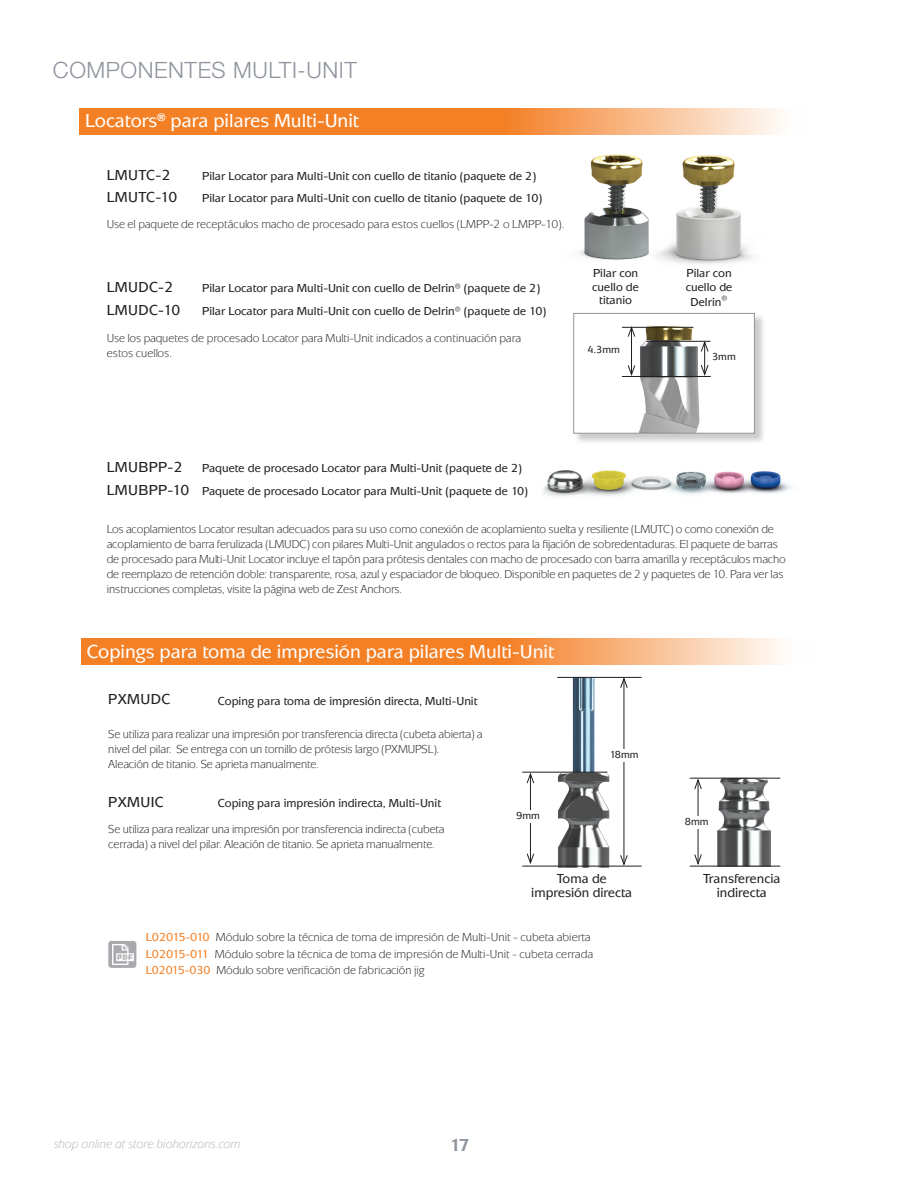
<style>
.page{position:relative;width:918px;height:1188px;background:#fff}
.page>*{position:absolute;margin:0;border:0;box-sizing:border-box;transform-origin:0 0}
.t1{font:300 22.5px "Helvetica Neue LT Pro";letter-spacing:.025em;color:#8f959d}
.t2{font:500 19.5px "Mixage ITC";color:#fff}
.t3{font:700 18px "Mixage ITC Std";color:#8f959d}
.Part_numbers_colored{font:500 15px/22.5px "Mixage ITC Std";letter-spacing:.025em;color:#231f20}
.t4{font:500 13.5px/13.5px "Mixage ITC";color:#231f20;text-align:center}
.t5{font:italic 12.6px "Mixage ITC Std";color:#aeafb3}
.t6{font:12px/15px "Mixage ITC Std";letter-spacing:-.01em;color:#231f20}
.t7{font:500 12px/13.5px "Mixage ITC";color:#231f20}
.t8{font:500 10.5px "Mixage ITC Std";color:#231f20}
.s1{font-family:"Mixage ITC Std";font-weight:700}
.s2{font-family:"Mixage ITC Std";font-weight:400}
.s3{font-weight:500;color:#f48026}
</style>
<div class="page">
<img style="left:717px;top:777px;width:54px;height:89px">
<img style="left:543px;top:676px;width:77px;height:192px">
<hr style="left:557px;top:677px;width:85px;height:1px;background:#231f20">
<hr style="left:522px;top:772px;width:85px;height:1px;background:#231f20">
<hr style="left:522px;top:866px;width:120px;height:1px;background:#231f20">
<hr style="left:624px;top:679px;width:1px;height:185px;background:#231f20">
<svg style="left:620px;top:676px;width:8px;height:13px"></svg>
<svg style="left:620px;top:854px;width:8px;height:13px"></svg>
<hr style="left:530px;top:774px;width:1px;height:89px;background:#231f20">
<svg style="left:526px;top:772px;width:9px;height:12px"></svg>
<svg style="left:526px;top:853px;width:9px;height:11px"></svg>
<div style="left:610px;top:750px;width:35px;height:12px;background:#fff"></div>
<div style="left:516px;top:810px;width:30px;height:12px;background:#fff"></div>
<hr style="left:690px;top:778px;width:90px;height:1px;background:#231f20">
<hr style="left:690px;top:866px;width:90px;height:1px;background:#231f20">
<hr style="left:698px;top:780px;width:1px;height:84px;background:#231f20">
<svg style="left:694px;top:778px;width:8px;height:12px"></svg>
<svg style="left:694px;top:854px;width:8px;height:12px"></svg>
<div style="left:685px;top:816px;width:26px;height:12px;background:#fff"></div>
<svg style="left:81px;top:639px;width:701px;height:26px;background:#f5974e"></svg>
<div style="left:108px;top:941px;width:28px;height:27px;background:#a8a9ad;border-radius:3px"></div>
<img style="left:113px;top:944px;width:20px;height:21px">
<img style="left:542px;top:470px;width:249px;height:27px">
<div style="left:574px;top:314px;width:192px;height:130px;background:#231f20;opacity:.23"></div>
<div style="left:573px;top:313px;width:182px;height:121px;background:#fff;border:1px solid #8f959d"></div>
<img style="left:671px;top:156px;width:82px;height:108px">
<img style="left:579px;top:154px;width:92px;height:108px">
<img style="left:629px;top:325px;width:76px;height:108px">
<hr style="left:622px;top:376px;width:89px;height:1px;background:#231f20">
<hr style="left:646px;top:341px;width:64px;height:1px;background:#231f20">
<hr style="left:622px;top:327px;width:71px;height:1px;background:#231f20">
<hr style="left:704px;top:342px;width:1px;height:32px;background:#231f20">
<svg style="left:700px;top:340px;width:9px;height:13px"></svg>
<svg style="left:700px;top:364px;width:9px;height:12px"></svg>
<hr style="left:631px;top:328px;width:1px;height:47px;background:#231f20">
<svg style="left:627px;top:325px;width:9px;height:13px"></svg>
<svg style="left:627px;top:365px;width:9px;height:11px"></svg>
<svg style="left:80px;top:108px;width:700px;height:26px;background:#f5974e"></svg>
<p class="t1" style="left:53px;top:56px;width:305px">COMPONENTES MULTI-UNIT</p>
<h2 class="t2" style="left:85px;top:110px;width:275px">Locators<span class="s1">®</span> para pilares Multi-Unit</h2>
<p class="Part_numbers_colored" style="left:107px;top:164px;width:65px">LMUTC-2</p>
<p class="Part_numbers_colored" style="left:107px;top:186px;width:72px">LMUTC-10</p>
<p class="t7" style="left:202px;top:169px;width:336px">Pilar Locator para Multi-Unit con cuello de titanio (paquete de 2)</p>
<p class="t7" style="left:202px;top:191px;width:342px">Pilar Locator para Multi-Unit con cuello de titanio (paquete de 10)</p>
<p class="t6" style="left:107px;top:217px;width:459px">Use el paquete de receptáculos macho de procesado para estos cuellos (LMPP-2 o LMPP-10).</p>
<p class="Part_numbers_colored" style="left:107px;top:276px;width:75px">LMUDC-2<br>LMUDC-10</p>
<p class="t7" style="left:202px;top:277px;width:346px;line-height:22.5px">Pilar Locator para Multi-Unit con cuello de Delrin<span class="s2">®</span> (paquete de 2)<br>Pilar Locator para Multi-Unit con cuello de Delrin<span class="s2">®</span> (paquete de 10)</p>
<p class="t6" style="left:107px;top:330px;width:416px">Use los paquetes de procesado Locator para Multi-Unit indicados a continuación para estos cuellos.</p>
<p class="t7" style="left:592px;top:266px;width:48px;text-align:center">Pilar con cuello de titanio</p>
<p class="t7" style="left:686px;top:266px;width:48px">Pilar con cuello de</p>
<p class="t7" style="left:691px;top:295px;width:38px">Delrin<span class="s2">®</span></p>
<p class="t8" style="left:587px;top:343px;width:34px">4.3mm</p>
<p class="t8" style="left:712px;top:351px;width:25px">3mm</p>
<p class="Part_numbers_colored" style="left:107px;top:456px;width:84px">LMUBPP-2<br>LMUBPP-10</p>
<p class="t7" style="left:202px;top:461px;width:321px">Paquete de procesado Locator para Multi-Unit (paquete de 2)</p>
<p class="t7" style="left:202px;top:484px;width:328px">Paquete de procesado Locator para Multi-Unit (paquete de 10)</p>
<p class="t6" style="left:107px;top:521px;width:680px">Los acoplamientos Locator resultan adecuados para su uso como conexión de acoplamiento suelta y resiliente (LMUTC) o como conexión de acoplamiento de barra ferulizada (LMUDC) con pilares Multi-Unit angulados o rectos para la fijación de sobredentaduras. El paquete de barras de procesado para Multi-Unit Locator incluye el tapón para prótesis dentales con macho de procesado con barra amarilla y receptáculos macho de reemplazo de retención doble: transparente, rosa, azul y espaciador de bloqueo. Disponible en paquetes de 2 y paquetes de 10. Para ver las instrucciones completas, visite la página web de Zest Anchors.</p>
<h2 class="t2" style="left:87px;top:640px;width:469px">Copings para toma de impresión para pilares Multi-Unit</h2>
<p class="Part_numbers_colored" style="left:108px;top:688px;width:63px">PXMUDC</p>
<p class="t7" style="left:218px;top:694px;width:261px">Coping para toma de impresión directa, Multi-Unit</p>
<p class="t6" style="left:108px;top:726px;width:376px">Se utiliza para realizar una impresión por transferencia directa (cubeta abierta) a nivel del pilar. Se entrega con un tornillo de prótesis largo (PXMUPSL).<br>Aleación de titanio. Se aprieta manualmente.</p>
<p class="Part_numbers_colored" style="left:108px;top:791px;width:57px">PXMUIC</p>
<p class="t7" style="left:218px;top:796px;width:225px">Coping para impresión indirecta, Multi-Unit</p>
<p class="t6" style="left:108px;top:822px;width:338px">Se utiliza para realizar una impresión por transferencia indirecta (cubeta cerrada) a nivel del pilar. Aleación de titanio. Se aprieta manualmente.</p>
<p class="t8" style="left:516px;top:809px;width:25px">9mm</p>
<p class="t8" style="left:610px;top:749px;width:31px">18mm</p>
<p class="t4" style="left:531px;top:872px;width:102px">Toma de impresión directa</p>
<p class="t6" style="left:146px;top:930px;width:446px"><span class="s3">L02015-010</span> Módulo sobre la técnica de toma de impresión de Multi-Unit - cubeta abierta</p>
<p class="t6" style="left:146px;top:946px;width:449px"><span class="s3">L02015-011</span> Módulo sobre la técnica de toma de impresión de Multi-Unit - cubeta cerrada</p>
<p class="t6" style="left:146px;top:963px;width:281px"><span class="s3">L02015-030</span> Módulo sobre verificación de fabricación jig</p>
<p class="t8" style="left:685px;top:815px;width:25px">8mm</p>
<p class="t4" style="left:703px;top:872px;width:79px">Transferencia indirecta</p>
<p class="t5" style="left:54px;top:1137px;width:188px">shop online at store.biohorizons.com</p>
<h3 class="t3" style="left:450px;top:1134px;width:21px">17</h3>
</div>
